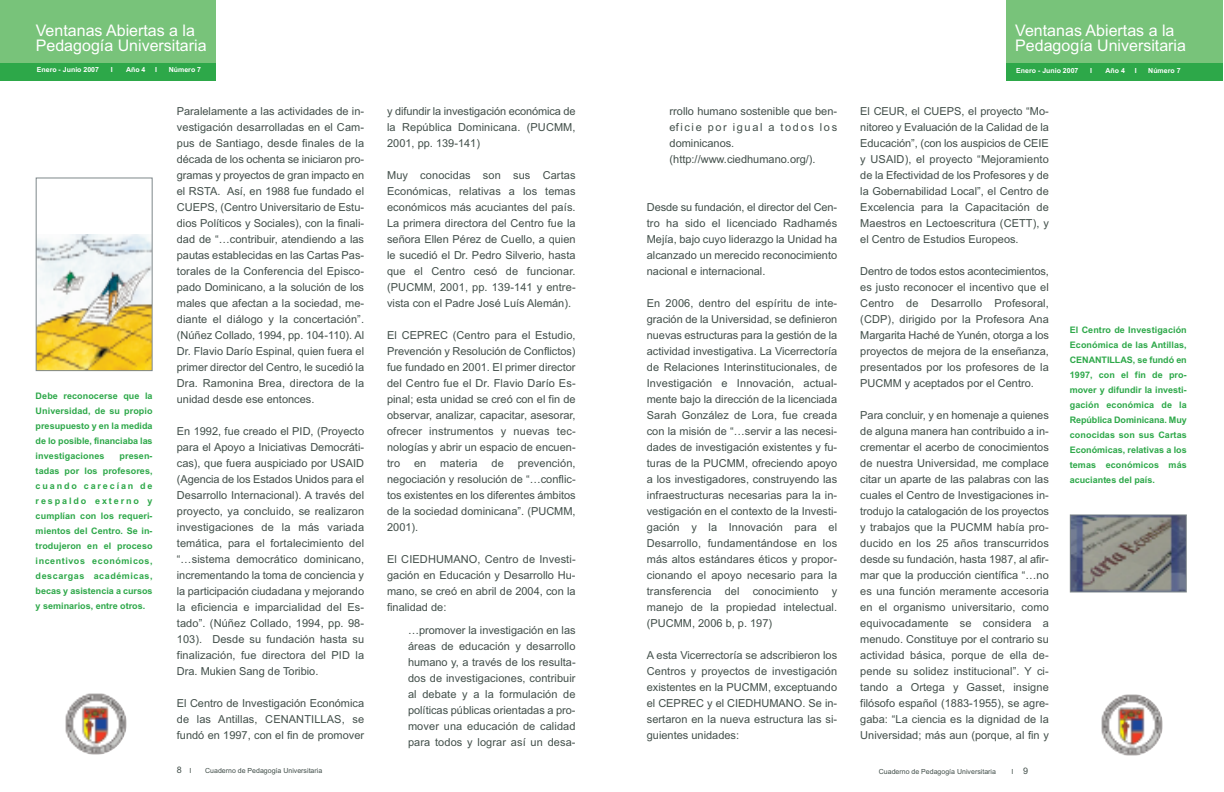
<style>
.page{position:relative;width:1224px;height:792px;background:#fff}
.page>*{position:absolute;margin:0;border:0;box-sizing:border-box;transform-origin:0 0}
.t1{font:16px/14.8px "Arial";color:#fff}
.t2{font:11px/16px "Arial";color:#424f4a;text-align:justify}
.t3{font:700 9px/15px "Arial";color:#2da849;text-align:justify}
.t4{font:9px "Arial";color:#424f4a}
.t5{font:7px "Arial";color:#424f4a}
.t6{font:700 7px "Arial";color:#fff}
.s1{font-size:7px}
.s2{font-size:9px}
</style>
<div class="page">
<div style="left:0;top:0;width:216px;height:63px;background:#78c37a"></div>
<div style="left:0;top:63px;width:216px;height:18px;background:#2da849"></div>
<img style="left:65px;top:693px;width:62px;height:62px">
<img style="left:38px;top:234px;width:113px;height:135px">
<div style="left:36px;top:177px;width:117px;height:194px;border:1px solid #7e878a"></div>
<div style="left:1007px;top:0;width:216px;height:64px;background:#78c37a"></div>
<div style="left:1007px;top:63px;width:216px;height:18px;background:#2da849"></div>
<img style="left:1101px;top:694px;width:62px;height:62px">
<img style="left:1072px;top:516px;width:113px;height:74px">
<div style="left:1070px;top:514px;width:117px;height:78px;border:1px solid #7e878a"></div>
<h1 class="t1" style="left:36px;top:23px;width:172px">Ventanas Abiertas a la<br>Pedagogía Universitaria</h1>
<h1 class="t1" style="left:1015px;top:23px;width:172px">Ventanas Abiertas a la<br>Pedagogía Universitaria</h1>
<p class="t6" style="left:37px;top:66px;width:64px">Enero - Junio 2007</p>
<p class="t6" style="left:111px;top:66px;width:3px">I</p>
<p class="t6" style="left:126px;top:66px;width:21px">Año 4</p>
<p class="t6" style="left:155px;top:66px;width:3px">I</p>
<p class="t6" style="left:169px;top:66px;width:34px">Número 7</p>
<p class="t6" style="left:1016px;top:66px;width:64px">Enero - Junio 2007</p>
<p class="t6" style="left:1090px;top:66px;width:3px">I</p>
<p class="t6" style="left:1105px;top:66px;width:21px">Año 4</p>
<p class="t6" style="left:1135px;top:66px;width:3px">I</p>
<p class="t6" style="left:1148px;top:66px;width:34px">Número 7</p>
<p class="t3" style="left:36px;top:389px;width:119px">Debe reconocerse que la Universidad, de su propio presupuesto y en la medida de lo posible, financiaba las investigaciones</p>
<p class="t3" style="left:36px;top:449px;width:119px;text-indent:84px">presen&shy;tadas por los profesores, cuando carecían de respaldo externo y cumplían con los requeri&shy;mientos del Centro. Se in&shy;trodujeron en el proceso incentivos económicos, descargas académicas, becas y asistencia a cursos y seminarios, entre otros.</p>
<p class="t2" style="left:177px;top:103px;width:189px">Paralelamente a las actividades de in&shy;vestigación desarrolladas en el Cam&shy;pus de Santiago, desde finales de la década de los ochenta se iniciaron pro&shy;gramas y proyectos de gran impacto en el RSTA. Así, en 1988 fue fundado el CUEPS, (Centro Universitario de Estu&shy;dios Políticos y Sociales), con la finali&shy;dad de “…contribuir, atendiendo a las pautas establecidas en las Cartas Pas&shy;torales de la Conferencia del Episco&shy;pado Dominicano, a la solución de los males que afectan a la sociedad, me&shy;diante el diálogo y la concertación”. (Núñez Collado, 1994, pp. 104-110). Al Dr. Flavio Darío Espinal, quien fuera el primer director del Centro, le sucedió la Dra. Ramonina Brea, directora de la unidad desde ese entonces.</p>
<p class="t2" style="left:177px;top:423px;width:189px">En 1992, fue creado el PID, (Proyecto para el Apoyo a Iniciativas Democráti&shy;cas), que fuera auspiciado por USAID (Agencia de los Estados Unidos para el Desarrollo Internacional). A través del proyecto, ya concluido, se realizaron investigaciones de la más variada temática, para el fortalecimiento del “…sistema democrático dominicano, incrementando la toma de conciencia y la participación ciudadana y mejorando la eficiencia e imparcialidad del Es&shy;tado”. (Núñez Collado, 1994, pp. 98- 103). Desde su fundación hasta su finalización, fue directora del PID la Dra. Mukien Sang de Toribio.</p>
<p class="t2" style="left:177px;top:695px;width:189px">El Centro de Investigación Económica de las Antillas, CENANTILLAS, se fundó en 1997, con el fin de promover</p>
<p class="t4" style="left:177px;top:764px;width:16px">8 <span class="s1">I</span></p>
<p class="t5" style="left:205px;top:766px;width:119px">Cuaderno de Pedagogía Universitaria</p>
<p class="t2" style="left:387px;top:103px;width:190px">y difundir la investigación económica de la República Dominicana. (PUCMM, 2001, pp. 139-141)</p>
<p class="t2" style="left:387px;top:167px;width:190px">Muy conocidas son sus Cartas Económicas, relativas a los temas económicos más acuciantes del país.<br>La primera directora del Centro fue la señora Ellen Pérez de Cuello, a quien le sucedió el Dr. Pedro Silverio, hasta que el Centro cesó de funcionar. (PUCMM, 2001, pp. 139-141 y entre&shy;vista con el Padre José Luís Alemán).</p>
<p class="t2" style="left:387px;top:327px;width:190px">El CEPREC (Centro para el Estudio, Prevención y Resolución de Conflictos) fue fundado en 2001. El primer director del Centro fue el Dr. Flavio Darío Es&shy;pinal; esta unidad se creó con el fin de observar, analizar, capacitar, asesorar, ofrecer instrumentos y nuevas tec&shy;nologías y abrir un espacio de encuen&shy;tro</p>
<p class="t2" style="left:387px;top:455px;width:190px;text-indent:131px">prevención, negociación y resolución de “…conflic&shy;tos existentes en los diferentes ámbitos de la sociedad dominicana”. (PUCMM, 2001).</p>
<p class="t2" style="left:387px;top:551px;width:190px">El CIEDHUMANO, Centro de Investi&shy;gación en Educación y Desarrollo Hu&shy;mano, se creó en abril de 2004, con la finalidad de:</p>
<p class="t2" style="left:414px;top:455px;width:14px">en</p>
<p class="t2" style="left:440px;top:455px;width:39px">materia</p>
<p class="t2" style="left:491px;top:455px;width:14px">de</p>
<p class="t2" style="left:408px;top:622px;width:169px">…promover la investigación en las áreas de educación y desarrollo humano y, a través de los resulta&shy;dos de investigaciones, contribuir al debate y a la formulación de políticas públicas orientadas a pro&shy;mover una educación de calidad para todos y lograr así un desa-</p>
<p class="t2" style="left:670px;top:103px;width:169px;text-align:left">rrollo humano sostenible que ben&shy;eficie por igual a todos los dominicanos. (http://www.ciedhumano.org/).</p>
<p class="t2" style="left:647px;top:199px;width:192px">Desde su fundación, el director del Cen&shy;tro ha sido el licenciado Radhamés Mejía, bajo cuyo liderazgo la Unidad ha alcanzado un merecido reconocimiento nacional e internacional.</p>
<p class="t2" style="left:647px;top:295px;width:192px">En 2006, dentro del espíritu de inte&shy;gración de la Universidad, se definieron nuevas estructuras para la gestión de la actividad investigativa. La Vicerrectoría de Relaciones Interinstitucionales, de Investigación e Innovación, actual&shy;mente bajo la dirección de la licenciada Sarah González de Lora, fue creada con la misión de “…servir a las necesi&shy;dades de investigación existentes y fu&shy;turas de la PUCMM, ofreciendo apoyo a los investigadores, construyendo las infraestructuras necesarias para la in&shy;vestigación en el contexto de la Investi&shy;gación y la Innovación para el Desarrollo, fundamentándose en los más altos estándares éticos y propor&shy;cionando el apoyo necesario para la transferencia del conocimiento y manejo de la propiedad intelectual. (PUCMM, 2006 b, p. 197)</p>
<p class="t2" style="left:647px;top:647px;width:192px">A esta Vicerrectoría se adscribieron los Centros y proyectos de investigación existentes en la PUCMM, exceptuando el CEPREC y el CIEDHUMANO. Se in&shy;sertaron en la nueva estructura las si&shy;guientes unidades:</p>
<p class="t2" style="left:860px;top:103px;width:190px">El CEUR, el CUEPS, el proyecto “Mo&shy;nitoreo y Evaluación de la Calidad de la Educación”, (con los auspicios de CEIE y USAID), el proyecto “Mejoramiento de la Efectividad de los Profesores y de la Gobernabilidad Local”, el Centro de Excelencia para la Capacitación de Maestros en Lectoescritura (CETT), y el Centro de Estudios Europeos.</p>
<p class="t2" style="left:860px;top:263px;width:190px">Dentro de todos estos acontecimientos, es justo reconocer el incentivo que el Centro de Desarrollo Profesoral, (CDP), dirigido por la Profesora Ana Margarita Haché de Yunén, otorga a los proyectos de mejora de la enseñanza, presentados por los profesores de la PUCMM y aceptados por el Centro.</p>
<p class="t2" style="left:860px;top:407px;width:190px">Para concluir, y en homenaje a quienes de alguna manera han contribuido a in&shy;crementar el acerbo de conocimientos de nuestra Universidad, me complace citar un aparte de las palabras con las cuales el Centro de Investigaciones in&shy;trodujo la catalogación de los proyectos y trabajos que la PUCMM había pro&shy;ducido en los 25 años transcurridos desde su fundación, hasta 1987, al afir&shy;mar que la producción científica “…no es una función meramente accesoria en el organismo universitario, como equivocadamente se considera a menudo. Constituye por el contrario su actividad básica, porque de ella de&shy;pende su solidez institucional”. Y ci&shy;tando a Ortega y Gasset, insigne filósofo español (1883-1955), se agre&shy;gaba: “La ciencia es la dignidad de la Universidad; más aun (porque, al fin y</p>
<p class="t5" style="left:879px;top:767px;width:119px">Cuaderno de Pedagogía Universitaria</p>
<p class="t5" style="left:1012px;top:767px;width:18px">I <span class="s2">9</span></p>
<p class="t3" style="left:1070px;top:322px;width:119px">El Centro de Investigación Económica de las Antillas, CENANTILLAS, se fundó en 1997, con el fin de pro&shy;mover y difundir la investi&shy;gación económica de la República Dominicana. Muy conocidas son sus Cartas Económicas, relativas a los temas económicos más acuciantes del país.</p>
</div>
